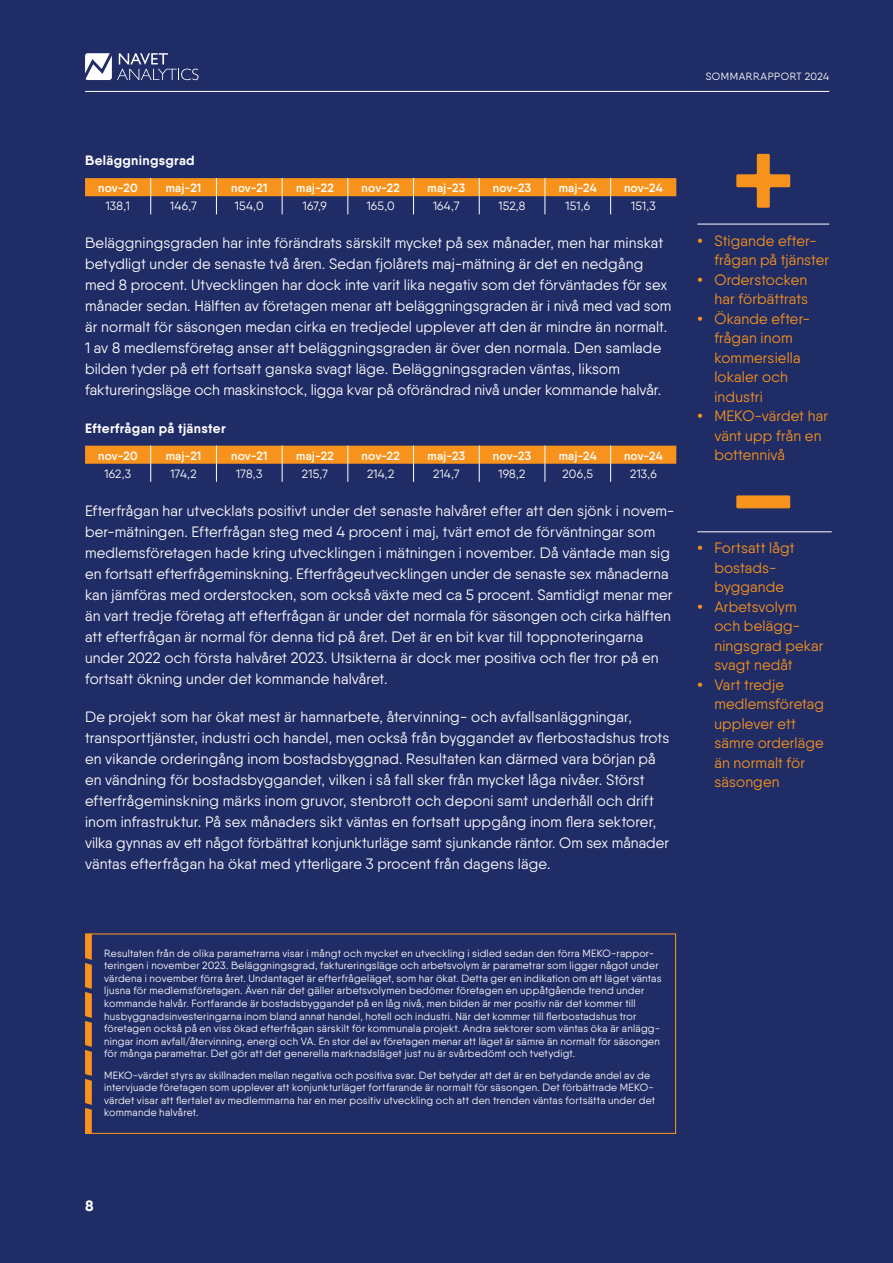
<style>
.page{position:relative;width:893px;height:1263px;background:#202c65}
.page>*{position:absolute;margin:0;border:0;box-sizing:border-box;transform-origin:0 0}
.t1{font:15px/21px "Qanelas";letter-spacing:.01em;color:#fff}
.t2{font:15px/19.5px "Qanelas";letter-spacing:.01em;color:#f7931d}
.t3{font:700 15px "Qanelas";color:#fff}
.t4{font:700 13.5px "Qanelas";letter-spacing:.025em;color:#fff}
.t5{font:600 12px "Qanelas";letter-spacing:.015em;color:#fff}
.t6{font:12px "Qanelas";color:#fff}
.t7{font:10.5px/12.6px "Qanelas";letter-spacing:.025em;color:#fff}
.t8{font:10.5px "Qanelas";letter-spacing:.045em;color:#fff}
.s1{font-weight:700}
</style>
<div class="page">
<svg style="left:85px;top:53px;width:114px;height:27px"></svg>
<svg style="left:85px;top:178px;width:591px;height:36px"></svg>
<svg style="left:85px;top:446px;width:591px;height:36px"></svg>
<hr style="left:697px;top:224px;width:132px;height:1px;background:#fff">
<svg style="left:736px;top:154px;width:54px;height:54px"></svg>
<svg style="left:736px;top:495px;width:54px;height:13px"></svg>
<hr style="left:697px;top:532px;width:135px;height:1px;background:#fff">
<div style="left:85px;top:933px;width:591px;height:201px;border:1px solid #f7931d"></div>
<svg style="left:85px;top:933px;width:7px;height:201px"></svg>
<hr style="left:85px;top:91px;width:744px;height:1px;background:#fff">
<p class="t8" style="left:706px;top:70px;width:125px">SOMMARRAPPORT 2024</p>
<p class="t4" style="left:85px;top:152px;width:111px">Beläggningsgrad</p>
<p class="t5" style="left:98px;top:180px;width:41px">nov-20</p>
<p class="t5" style="left:166px;top:180px;width:37px">maj-21</p>
<p class="t5" style="left:231px;top:180px;width:38px">nov-21</p>
<p class="t5" style="left:296px;top:180px;width:39px">maj-22</p>
<p class="t5" style="left:362px;top:180px;width:40px">nov-22</p>
<p class="t5" style="left:428px;top:180px;width:39px">maj-23</p>
<p class="t5" style="left:493px;top:180px;width:40px">nov-23</p>
<p class="t5" style="left:559px;top:180px;width:40px">maj-24</p>
<p class="t5" style="left:624px;top:180px;width:40px">nov-24</p>
<p class="t6" style="left:106px;top:199px;width:26px">138,1</p>
<p class="t6" style="left:170px;top:199px;width:28px">146,7</p>
<p class="t6" style="left:235px;top:199px;width:30px">154,0</p>
<p class="t6" style="left:303px;top:199px;width:26px">167,9</p>
<p class="t6" style="left:367px;top:199px;width:29px">165,0</p>
<p class="t6" style="left:433px;top:199px;width:28px">164,7</p>
<p class="t6" style="left:499px;top:199px;width:28px">152,8</p>
<p class="t6" style="left:565px;top:199px;width:26px">151,6</p>
<p class="t6" style="left:631px;top:199px;width:26px">151,3</p>
<p class="t1" style="left:85px;top:232px;width:588px">Beläggningsgraden har inte förändrats särskilt mycket på sex månader, men har minskat betydligt under de senaste två åren. Sedan fjolårets maj-mätning är det en nedgång med 8 procent. Utvecklingen har dock inte varit lika negativ som det förväntades för sex månader sedan. Hälften av företagen menar att beläggningsgraden är i nivå med vad som är normalt för säsongen medan cirka en tredjedel upplever att den är mindre än normalt.<br>1 av 8 medlemsföretag anser att beläggningsgraden är över den normala. Den samlade bilden tyder på ett fortsatt ganska svagt läge. Beläggningsgraden väntas, liksom faktureringsläge och maskinstock, ligga kvar på oförändrad nivå under kommande halvår.</p>
<p class="t4" style="left:85px;top:420px;width:142px">Efterfrågan på tjänster</p>
<p class="t5" style="left:98px;top:448px;width:41px">nov-20</p>
<p class="t5" style="left:166px;top:448px;width:37px">maj-21</p>
<p class="t5" style="left:231px;top:448px;width:38px">nov-21</p>
<p class="t5" style="left:296px;top:448px;width:39px">maj-22</p>
<p class="t5" style="left:362px;top:448px;width:40px">nov-22</p>
<p class="t5" style="left:428px;top:448px;width:39px">maj-23</p>
<p class="t5" style="left:493px;top:448px;width:40px">nov-23</p>
<p class="t5" style="left:559px;top:448px;width:40px">maj-24</p>
<p class="t5" style="left:624px;top:448px;width:40px">nov-24</p>
<p class="t6" style="left:105px;top:466px;width:28px">162,3</p>
<p class="t6" style="left:170px;top:466px;width:28px">174,2</p>
<p class="t6" style="left:236px;top:466px;width:28px">178,3</p>
<p class="t6" style="left:302px;top:466px;width:28px">215,7</p>
<p class="t6" style="left:367px;top:466px;width:29px">214,2</p>
<p class="t6" style="left:433px;top:466px;width:28px">214,7</p>
<p class="t6" style="left:499px;top:466px;width:29px">198,2</p>
<p class="t6" style="left:563px;top:466px;width:32px">206,5</p>
<p class="t6" style="left:630px;top:466px;width:28px">213,6</p>
<p class="t1" style="left:85px;top:500px;width:591px">Efterfrågan har utvecklats positivt under det senaste halvåret efter att den sjönk i novem&shy;ber-mätningen. Efterfrågan steg med 4 procent i maj, tvärt emot de förväntningar som medlemsföretagen hade kring utvecklingen i mätningen i november. Då väntade man sig en fortsatt efterfrågeminskning. Efterfrågeutvecklingen under de senaste sex månaderna kan jämföras med orderstocken, som också växte med ca 5 procent. Samtidigt menar mer än vart tredje företag att efterfrågan är under det normala för säsongen och cirka hälften att efterfrågan är normal för denna tid på året. Det är en bit kvar till toppnoteringarna under 2022 och första halvåret 2023. Utsikterna är dock mer positiva och fler tror på en fortsatt ökning under det kommande halvåret.</p>
<p class="t1" style="left:85px;top:706px;width:586px">De projekt som har ökat mest är hamnarbete, återvinning- och avfallsanläggningar, transporttjänster, industri och handel, men också från byggandet av flerbostadshus trots en vikande orderingång inom bostadsbyggnad. Resultaten kan därmed vara början på en vändning för bostadsbyggandet, vilken i så fall sker från mycket låga nivåer. Störst efterfrågeminskning märks inom gruvor, stenbrott och deponi samt underhåll och drift inom infrastruktur. På sex månaders sikt väntas en fortsatt uppgång inom flera sektorer, vilka gynnas av ett något förbättrat konjunkturläge samt sjunkande räntor. Om sex månader väntas efterfrågan ha ökat med ytterligare 3 procent från dagens läge.</p>
<p class="t2" style="left:714px;top:230px;width:116px;text-indent:-17px"><span class="s1">•</span> Stigande efter&shy;frågan på tjänster</p>
<p class="t2" style="left:697px;top:269px;width:112px;text-align:right"><span class="s1">•</span> Orderstocken har förbättrats</p>
<p class="t2" style="left:714px;top:308px;width:95px;text-indent:-17px"><span class="s1">•</span> Ökande efter&shy;frågan inom kommersiella lokaler och industri</p>
<p class="t2" style="left:714px;top:406px;width:115px;text-indent:-17px"><span class="s1">•</span> MEKO-värdet har vänt upp från en bottennivå</p>
<p class="t2" style="left:697px;top:538px;width:99px;text-align:center"><span class="s1">•</span> Fortsatt lågt bostads&shy;byggande</p>
<p class="t2" style="left:714px;top:597px;width:111px;text-indent:-17px"><span class="s1">•</span> Arbetsvolym och belägg&shy;ningsgrad pekar svagt nedåt</p>
<p class="t2" style="left:714px;top:675px;width:111px;text-indent:-17px"><span class="s1">•</span> Vart tredje medlemsföretag upplever ett sämre orderläge än normalt för säsongen</p>
<p class="t7" style="left:104px;top:946px;width:559px">Resultaten från de olika parametrarna visar i mångt och mycket en utveckling i sidled sedan den förra MEKO-rappor&shy;teringen i november 2023. Beläggningsgrad, faktureringsläge och arbetsvolym är parametrar som ligger något under värdena i november förra året. Undantaget är efterfrågeläget, som har ökat. Detta ger en indikation om att läget väntas ljusna för medlemsföretagen. Även när det gäller arbetsvolymen bedömer företagen en uppåtgående trend under kommande halvår. Fortfarande är bostadsbyggandet på en låg nivå, men bilden är mer positiv när det kommer till husbyggnadsinvesteringarna inom bland annat handel, hotell och industri. När det kommer till flerbostadshus tror företagen också på en viss ökad efterfrågan särskilt för kommunala projekt. Andra sektorer som väntas öka är anlägg&shy;ningar inom avfall/återvinning, energi och VA. En stor del av företagen menar att läget är sämre än normalt för säsongen för många parametrar. Det gör att det generella marknadsläget just nu är svårbedömt och tvetydigt.</p>
<p class="t7" style="left:104px;top:1068px;width:552px">MEKO-värdet styrs av skillnaden mellan negativa och positiva svar. Det betyder att det är en betydande andel av de intervjuade företagen som upplever att konjunkturläget fortfarande är normalt för säsongen. Det förbättrade MEKO&shy;värdet visar att flertalet av medlemmarna har en mer positiv utveckling och att den trenden väntas fortsätta under det kommande halvåret.</p>
<p class="t3" style="left:85px;top:1196px;width:10px">8</p>
</div>
